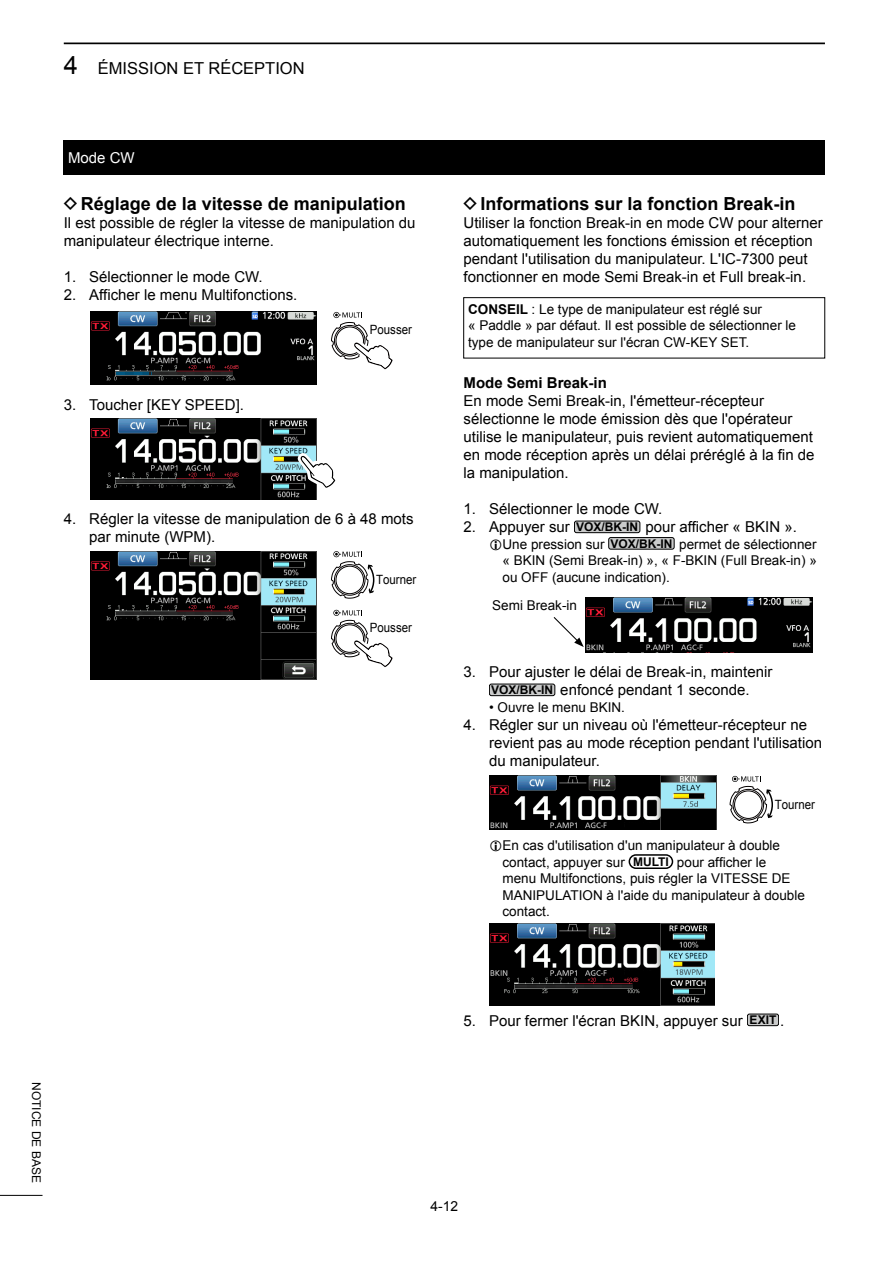
<style>
.page{position:relative;width:893px;height:1263px;background:#fff}
.page>*{position:absolute;margin:0;border:0;box-sizing:border-box;transform-origin:0 0}
.t1{font:700 18px "Arial";color:#000}
.t2{font:16.5px "Arial";color:#000}
.t3{font:15px/18px "Arial";color:#000}
.t4{font:700 15px "Arial";color:#000}
.t5{font:15px "Arial";color:#fff}
.t6{font:13.8px "Arial";color:#000}
.t7{font:13.5px/16.5px "Arial";color:#000}
.t8{font:12.75px "Arial";color:#000;scale:.9 1}
.t9{font:12px "Arial";color:#000}
.s1{font-size:25.5px}
.s2{font-family:"Product Font";font-weight:400}
.s3{font-weight:700}
.s4{font-weight:700;font-size:12px}
</style>
<div class="page">
<hr style="left:64px;top:43px;width:761px;height:1px;background:#000">
<hr style="left:0;top:1195px;width:43px;height:1px;background:#000">
<img style="left:90px;top:311px;width:227px;height:73px">
<img style="left:90px;top:419px;width:227px;height:80px">
<svg style="left:298px;top:451px;width:38px;height:41px"></svg>
<div style="left:64px;top:140px;width:761px;height:34px;background:#000"></div>
<img style="left:90px;top:551px;width:227px;height:129px">
<svg style="left:331px;top:551px;width:44px;height:48px"></svg>
<svg style="left:331px;top:610px;width:62px;height:57px"></svg>
<svg style="left:331px;top:312px;width:62px;height:58px"></svg>
<svg style="left:553px;top:617px;width:31px;height:30px"></svg>
<img style="left:585px;top:598px;width:227px;height:55px">
<div style="left:574px;top:521px;width:66px;height:12px;background:#c9caca;border-radius:2px"></div>
<div style="left:574px;top:521px;width:66px;height:12px;border:1px solid #000;border-radius:2px"></div>
<div style="left:609px;top:537px;width:65px;height:12px;background:#c9caca;border-radius:2px"></div>
<div style="left:608px;top:537px;width:66px;height:12px;border:1px solid #000;border-radius:2px"></div>
<img style="left:489px;top:924px;width:226px;height:82px">
<img style="left:489px;top:776px;width:227px;height:53px">
<svg style="left:729px;top:776px;width:44px;height:48px"></svg>
<div style="left:489px;top:684px;width:66px;height:12px;background:#c9caca;border-radius:2px"></div>
<div style="left:489px;top:684px;width:66px;height:12px;border:1px solid #000;border-radius:2px"></div>
<div style="left:629px;top:854px;width:44px;height:15px;border:2px solid #000;border-radius:7px"></div>
<div style="left:463px;top:297px;width:362px;height:61px;border:1px solid #000"></div>
<div style="left:747px;top:1014px;width:32px;height:12px;background:#c9caca;border-radius:2px"></div>
<div style="left:747px;top:1014px;width:32px;height:12px;border:1px solid #000;border-radius:2px"></div>
<p class="t2" style="left:64px;top:58px;width:242px"><span class="s1">4</span> ÉMISSION ET RÉCEPTION</p>
<p class="t5" style="left:68px;top:148px;width:68px">Mode CW</p>
<p class="t1" style="left:64px;top:192px;width:344px"><span class="s2">D</span> Réglage de la vitesse de manipulation</p>
<p class="t3" style="left:64px;top:214px;width:353px">Il est possible de régler la vitesse de manipulation du manipulateur électrique interne.</p>
<p class="t3" style="left:64px;top:268px;width:200px">1. Sélectionner le mode CW.</p>
<p class="t3" style="left:64px;top:286px;width:235px">2. Afficher le menu Multifonctions.</p>
<p class="t3" style="left:64px;top:396px;width:182px">3. Toucher [KEY SPEED].</p>
<p class="t8" style="left:370px;top:322px;width:48px">Pousser</p>
<p class="t3" style="left:89px;top:510px;width:326px;text-indent:-26px">4. Régler la vitesse de manipulation de 6 à 48 mots par minute (WPM).</p>
<p class="t8" style="left:376px;top:571px;width:46px">Tourner</p>
<p class="t8" style="left:370px;top:619px;width:48px">Pousser</p>
<p class="t1" style="left:463px;top:192px;width:334px"><span class="s2">D</span>Informations sur la fonction Break-in</p>
<p class="t3" style="left:463px;top:214px;width:361px">Utiliser la fonction Break-in en mode CW pour alterner automatiquement les fonctions émission et réception pendant l'utilisation du manipulateur. L'IC-7300 peut fonctionner en mode Semi Break-in et Full break-in.</p>
<p class="t7" style="left:468px;top:301px;width:329px"><span class="s3">CONSEIL</span> : Le type de manipulateur est réglé sur<br>« Paddle » par défaut. Il est possible de sélectionner le type de manipulateur sur l'écran CW-KEY SET.</p>
<p class="t4" style="left:463px;top:373px;width:145px">Mode Semi Break-in</p>
<p class="t3" style="left:463px;top:392px;width:353px">En mode Semi Break-in, l'émetteur-récepteur sélectionne le mode émission dès que l'opérateur utilise le manipulateur, puis revient automatiquement en mode réception après un délai préréglé à la fin de la manipulation.</p>
<p class="t3" style="left:463px;top:500px;width:200px">1. Sélectionner le mode CW.</p>
<p class="t3" style="left:463px;top:518px;width:335px">2. Appuyer sur <span class="s4">VOX/BK-IN</span> pour afficher « BKIN ».</p>
<p class="t7" style="left:502px;top:536px;width:316px;text-align:justify">Une pression sur <span class="s4">VOX/BK-IN</span> permet de sélectionner « BKIN (Semi Break-in) », « F-BKIN (Full Break-in) » ou OFF (aucune indication).</p>
<p class="t7" style="left:492px;top:597px;width:86px">Semi Break-in</p>
<p class="t3" style="left:463px;top:663px;width:310px;text-align:center">3. Pour ajuster le délai de Break-in, maintenir<br><span class="s4">VOX/BK-IN</span> enfoncé pendant 1 seconde.</p>
<p class="t7" style="left:489px;top:699px;width:138px">• Ouvre le menu BKIN.</p>
<p class="t3" style="left:489px;top:716px;width:335px;text-indent:-26px">4. Régler sur un niveau où l'émetteur-récepteur ne revient pas au mode réception pendant l'utilisation du manipulateur.</p>
<p class="t8" style="left:775px;top:796px;width:46px">Tourner</p>
<p class="t7" style="left:502px;top:837px;width:304px">En cas d'utilisation d'un manipulateur à double contact, appuyer sur <span class="s4">MULTI</span> pour afficher le<br>menu Multifonctions, puis régler la VITESSE DE MANIPULATION à l'aide du manipulateur à double contact.</p>
<p class="t9" style="left:44px;top:1082px;width:102px;rotate:90deg">NOTICE DE BASE</p>
<p class="t3" style="left:463px;top:1012px;width:322px">5. Pour fermer l'écran BKIN, appuyer sur <span class="s4">EXIT</span> .</p>
<p class="t6" style="left:431px;top:1197px;width:29px">4-12</p>
</div>
